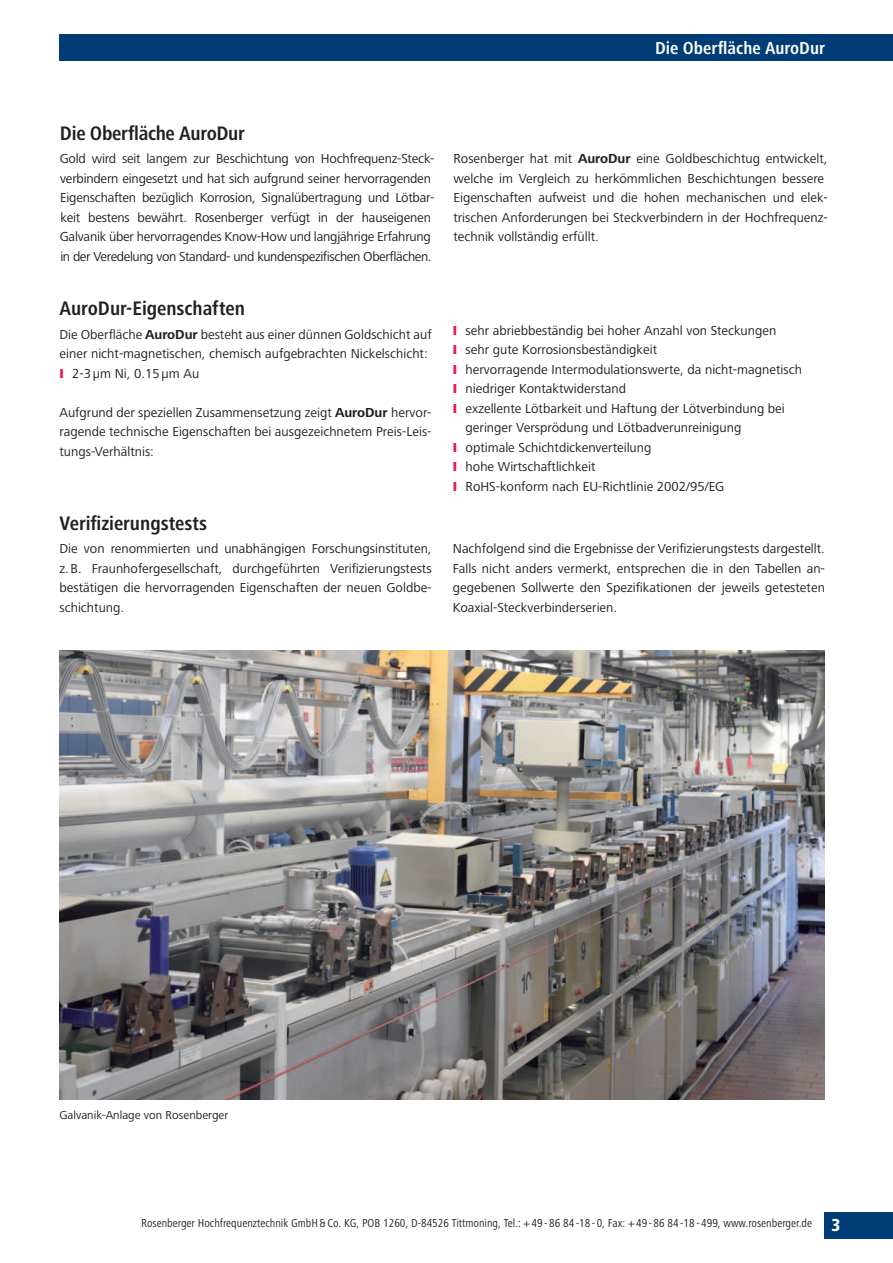
<style>
.page{position:relative;width:893px;height:1263px;background:#fff}
.page>*{position:absolute;margin:0;border:0;box-sizing:border-box;transform-origin:0 0}
.t1{font:700 condensed 20.25px "Frutiger Next LT";letter-spacing:-.005em;color:#231f20}
.t2{font:700 condensed 18px "Frutiger Next LT";color:#fff}
.t3{font:13.5px/19.5px "Frutiger Next LT";color:#231f20}
.t4{font:condensed 12px "Frutiger Next LT";color:#231f20}
.t5{font:12px "Frutiger Next LT";color:#231f20}
.s1{font-weight:700}
.s2{font-weight:800;color:#ed164b}
.s3{font-weight:800;font-size:18px;color:#fff}
</style>
<div class="page">
<img style="left:60px;top:651px;width:765px;height:448px">
<div style="left:60px;top:34px;width:833px;height:27px;background:#003d76"></div>
<div style="left:825px;top:1212px;width:68px;height:26px;background:#003d76"></div>
<h2 class="t2" style="left:655px;top:41px;width:171px">Die Oberfläche AuroDur</h2>
<h1 class="t1" style="left:60px;top:125px;width:186px">Die Oberfläche AuroDur</h1>
<p class="t3" style="left:60px;top:150px;width:376px">Gold wird seit langem zur Beschichtung von Hochfrequenz-Steck&shy;verbindern eingesetzt und hat sich aufgrund seiner hervorragenden Eigenschaften bezüglich Korrosion, Signalübertragung und Lötbar&shy;keit bestens bewährt. Rosenberger verfügt in der hauseigenen Galvanik über hervorragendes Know-How und langjährige Erfahrung in der Veredelung von Standard- und kundenspezifischen Oberflächen.</p>
<p class="t3" style="left:453px;top:150px;width:376px">Rosenberger hat mit <span class="s1">AuroDur</span> eine Goldbeschichtug entwickelt, welche im Vergleich zu herkömmlichen Beschichtungen bessere Eigenschaften aufweist und die hohen mechanischen und elek&shy;trischen Anforderungen bei Steckverbindern in der Hochfrequenz&shy;technik vollständig erfüllt.</p>
<h1 class="t1" style="left:60px;top:301px;width:187px">AuroDur-Eigenschaften</h1>
<p class="t3" style="left:60px;top:326px;width:374px">Die Oberfläche <span class="s1">AuroDur</span> besteht aus einer dünnen Goldschicht auf einer nicht-magnetischen, chemisch aufgebrachten Nickelschicht:<br><span class="s2">I</span> 2-3 μm Ni, 0.15 μm Au</p>
<p class="t3" style="left:60px;top:404px;width:374px;text-align:justify">Aufgrund der speziellen Zusammensetzung zeigt <span class="s1">AuroDur</span> hervor&shy;ragende technische Eigenschaften bei ausgezeichnetem Preis-Leis&shy;tungs-Verhältnis:</p>
<p class="t3" style="left:453px;top:322px;width:325px"><span class="s2">I</span> sehr abriebbeständig bei hoher Anzahl von Steckungen</p>
<p class="t3" style="left:453px;top:341px;width:206px"><span class="s2">I</span> sehr gute Korrosionsbeständigkeit</p>
<p class="t3" style="left:453px;top:361px;width:351px"><span class="s2">I</span> hervorragende Intermodulationswerte, da nicht-magnetisch</p>
<p class="t3" style="left:453px;top:380px;width:175px"><span class="s2">I</span> niedriger Kontaktwiderstand</p>
<p class="t3" style="left:453px;top:400px;width:333px"><span class="s2">I</span> exzellente Lötbarkeit und Haftung der Lötverbindung bei</p>
<p class="t3" style="left:466px;top:419px;width:277px">geringer Versprödung und Lötbadverunreinigung</p>
<p class="t3" style="left:453px;top:439px;width:200px"><span class="s2">I</span> optimale Schichtdickenverteilung</p>
<p class="t3" style="left:453px;top:458px;width:144px"><span class="s2">I</span> hohe Wirtschaftlichkeit</p>
<p class="t3" style="left:453px;top:478px;width:273px"><span class="s2">I</span> RoHS-konform nach EU-Richtlinie 2002/95/EG</p>
<h1 class="t1" style="left:60px;top:515px;width:149px">Verifizierungstests</h1>
<p class="t3" style="left:60px;top:540px;width:374px;text-align:justify">Die von renommierten und unabhängigen Forschungsinstituten, z. B. Fraunhofergesellschaft, durchgeführten Verifizierungstests bestätigen die hervorragenden Eigenschaften der neuen Goldbe&shy;schichtung.</p>
<p class="t3" style="left:453px;top:540px;width:374px;text-align:justify">Nachfolgend sind die Ergebnisse der Verifizierungstests dargestellt.<br>Falls nicht anders vermerkt, entsprechen die in den Tabellen an&shy;gegebenen Sollwerte den Spezifikationen der jeweils getesteten Koaxial-Steckverbinderserien.</p>
<p class="t5" style="left:60px;top:1110px;width:170px">Galvanik-Anlage von Rosenberger</p>
<p class="t4" style="left:141px;top:1219px;width:701px">Rosenberger Hochfrequenztechnik GmbH &amp; Co. KG, POB 1260, D-84526 Tittmoning, Tel.: + 49 - 86 84 -18 - 0, Fax: + 49 - 86 84 -18 - 499, www.rosenberger.de <span class="s3">3</span></p>
</div>
